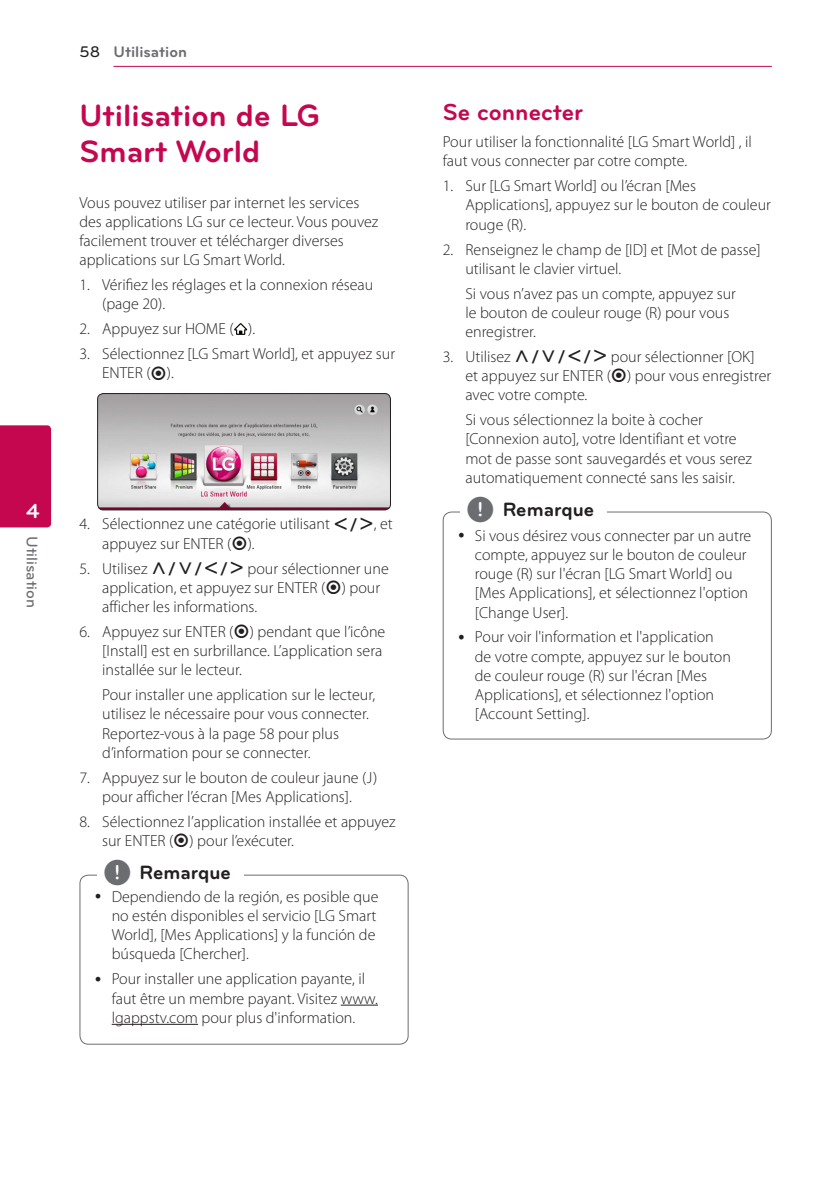
<style>
.page{position:relative;width:840px;height:1191px;background:#fff}
.page>*{position:absolute;margin:0;border:0;box-sizing:border-box;transform-origin:0 0}
.Title_1{font:700 32px/36px "Bryant LG";color:#c50750}
.Title_2{font:700 24px "Bryant LG";color:#c50750}
.t1{font:700 21px "Bryant LG";color:#fff}
.t2{font:700 20px "Bryant LG";color:#231f20}
.Content_text_Light{font:300 16px/19.2px "Myriad Pro";color:#231f20}
.Content_text_Num{font:300 16px/19.2px "Myriad Pro";color:#231f20}
.Contents_Text_Sub_Nu{font:300 16px/19.2px "Myriad Pro";color:#231f20}
.t3{font:700 16px "Bryant LG";color:#6c6d70}
.t4{font:500 16px "Bryant LG";color:#6c6d70}
.s1{font-weight:500;color:#231f20}
.s2{font-family:"UPSYS Common";font-weight:400}
.s3{font-family:"UPSYS Common";font-weight:400;font-size:30px;color:#6c6d70}
</style>
<div class="page">
<hr style="left:113px;top:66px;width:658px;height:1px;background:#c50750">
<div style="left:0;top:425px;width:51px;height:102px;background:#c50750"></div>
<svg style="left:234px;top:323px;width:13px;height:12px"></svg>
<img style="left:98px;top:394px;width:292px;height:116px">
<div style="left:97px;top:393px;width:294px;height:117px;border:1px solid #231f20;border-radius:6px"></div>
<hr style="left:340px;top:1004px;width:38px;height:1px;background:#231f20">
<hr style="left:112px;top:1024px;width:86px;height:1px;background:#231f20">
<div style="left:79px;top:874px;width:329px;height:170px;border:1px solid #6c6d70;border-radius:9px"></div>
<div style="left:97px;top:868px;width:147px;height:20px;background:#fff"></div>
<div style="left:442px;top:511px;width:329px;height:228px;border:1px solid #6c6d70;border-radius:9px"></div>
<div style="left:460px;top:505px;width:147px;height:20px;background:#fff"></div>
<p class="t3" style="left:79px;top:42px;width:109px"><span class="s1">58</span> Utilisation</p>
<p class="Title_1" style="left:79px;top:97px;width:242px">Utilisation de LG<br>Smart World</p>
<p class="Content_text_Light" style="left:79px;top:192px;width:300px">Vous pouvez utiliser par internet les services des applications LG sur ce lecteur. Vous pouvez facilement trouver et télécharger diverses applications sur LG Smart World.</p>
<p class="Content_text_Num" style="left:102px;top:275px;width:272px;text-indent:-23px">1. Vérifiez les réglages et la connexion réseau (page 20).</p>
<p class="Content_text_Num" style="left:79px;top:319px;width:177px">2. Appuyez sur HOME ( ).</p>
<p class="Content_text_Num" style="left:102px;top:344px;width:294px;text-indent:-23px">3. Sélectionnez [LG Smart World], et appuyez sur<br>ENTER (<span class="s2">b</span>).</p>
<h3 class="t1" style="left:26px;top:498px;width:15px">4</h3>
<p class="t4" style="left:42px;top:536px;width:73px;rotate:90deg">Utilisation</p>
<p class="Content_text_Num" style="left:102px;top:514px;width:292px;text-indent:-23px">4. Sélectionnez une catégorie utilisant <span class="s2">A/D</span>, et appuyez sur ENTER (<span class="s2">b</span>).</p>
<p class="Content_text_Num" style="left:102px;top:558px;width:288px;text-indent:-23px">5. Utilisez <span class="s2">W/S/A/D</span> pour sélectionner une application, et appuyez sur ENTER (<span class="s2">b</span>) pour afficher les informations.</p>
<p class="Content_text_Num" style="left:102px;top:622px;width:284px;text-indent:-23px">6. Appuyez sur ENTER (<span class="s2">b</span>) pendant que l’icône [Install] est en surbrillance. L’application sera installée sur le lecteur.</p>
<p class="Contents_Text_Sub_Nu" style="left:102px;top:685px;width:274px">Pour installer une application sur le lecteur, utilisez le nécessaire pour vous connecter.<br>Reportez-vous à la page 58 pour plus d’information pour se connecter.</p>
<p class="Content_text_Num" style="left:79px;top:767px;width:299px;text-align:center">7. Appuyez sur le bouton de couleur jaune (J) pour afficher l’écran [Mes Applications].</p>
<p class="Content_text_Num" style="left:102px;top:811px;width:295px;text-indent:-23px">8. Sélectionnez l’application installée et appuyez sur ENTER (<span class="s2">b</span>) pour l’exécuter.</p>
<p class="t2" style="left:103px;top:859px;width:129px"><span class="s3">,</span> Remarque</p>
<p class="Content_text_Light" style="left:112px;top:886px;width:268px">Dependiendo de la región, es posible que no estén disponibles el servicio [LG Smart World], [Mes Applications] y la función de búsqueda [Chercher].</p>
<p class="Content_text_Light" style="left:112px;top:969px;width:268px">Pour installer une application payante, il faut être un membre payant. Visitez www. lgappstv.com pour plus d'information.</p>
<p class="Title_2" style="left:442px;top:97px;width:142px">Se connecter</p>
<p class="Content_text_Light" style="left:442px;top:132px;width:310px">Pour utiliser la fonctionnalité [LG Smart World] , il faut vous connecter par cotre compte.</p>
<p class="Content_text_Num" style="left:465px;top:176px;width:307px;text-indent:-23px">1. Sur [LG Smart World] ou l’écran [Mes<br>Applications], appuyez sur le bouton de couleur rouge (R).</p>
<p class="Content_text_Num" style="left:465px;top:239px;width:297px;text-indent:-23px">2. Renseignez le champ de [ID] et [Mot de passe] utilisant le clavier virtuel.</p>
<p class="Contents_Text_Sub_Nu" style="left:465px;top:283px;width:272px">Si vous n’avez pas un compte, appuyez sur le bouton de couleur rouge (R) pour vous enregistrer.</p>
<p class="Content_text_Num" style="left:465px;top:347px;width:307px;text-indent:-23px">3. Utilisez <span class="s2">W/S/A/D</span> pour sélectionner [OK] et appuyez sur ENTER (<span class="s2">b</span>) pour vous enregistrer avec votre compte.</p>
<p class="Contents_Text_Sub_Nu" style="left:465px;top:410px;width:288px">Si vous sélectionnez la boite à cocher [Connexion auto], votre Identifiant et votre mot de passe sont sauvegardés et vous serez automatiquement connecté sans les saisir.</p>
<p class="t2" style="left:466px;top:496px;width:129px"><span class="s3">,</span> Remarque</p>
<p class="Content_text_Light" style="left:474px;top:525px;width:278px">Si vous désirez vous connecter par un autre compte, appuyez sur le bouton de couleur rouge (R) sur l'écran [LG Smart World] ou [Mes Applications], et sélectionnez l'option [Change User].</p>
<p class="Content_text_Light" style="left:474px;top:627px;width:257px">Pour voir l'information et l'application de votre compte, appuyez sur le bouton de couleur rouge (R) sur l'écran [Mes Applications], et sélectionnez l'option [Account Setting].</p>
</div>
